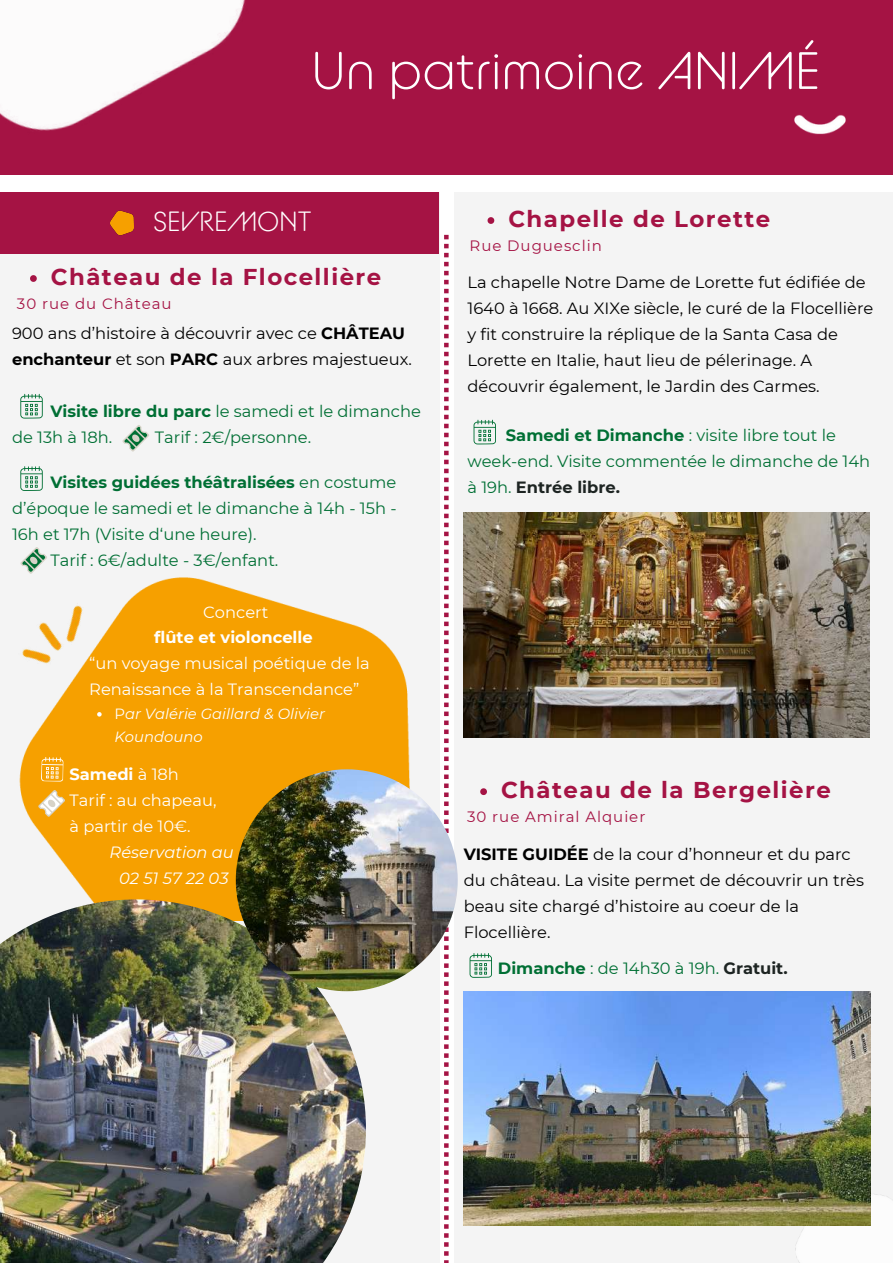
<style>
.page{position:relative;width:893px;height:1264px;background:#fff}
.page>*{position:absolute;margin:0;border:0;box-sizing:border-box;transform-origin:0 0}
.t1{font:52.5px "BC Alphapipe L";color:#fff}
.t2{font:27.75px "BC Alphapipe L";color:#fff}
.t3{font:700 22.8px "Montserrat";letter-spacing:.065em;color:#a51344}
.t4{font:16.35px/25.8px "Montserrat";color:#000}
.t5{font:16.35px/25.8px "Montserrat";color:#006f34}
.t6{font:16.35px/25.8px "Montserrat";color:#fff}
.t7{font:700 16.35px "Montserrat";color:#006f34}
.t8{font:italic 16.35px/25.8px "Montserrat";color:#fff;text-align:center}
.t9{font:700 16.35px "Montserrat";color:#fff}
.t10{font:15px "Montserrat";letter-spacing:.065em;color:#a51344}
.t11{font:italic 14.85px/23.5px "Montserrat";color:#fff}
.s1{font-weight:700}
.s2{font-weight:400}
.s3{font-style:normal}
.s4{font-weight:700;color:#1d2422}
</style>
<div class="page">
<div style="left:0;top:192px;width:439px;height:1070px;background:#f4f4f4"></div>
<div style="left:0;top:0;width:892px;height:174px;background:#a51344"></div>
<img style="left:770px;top:114px;width:99px;height:61px">
<svg style="left:444px;top:235px;width:4px;height:1027px"></svg>
<div style="left:454px;top:192px;width:438px;height:1070px;background:#f4f4f4"></div>
<img style="left:0;top:0;width:387px;height:175px">
<img style="left:751px;top:1145px;width:126px;height:117px">
<svg style="left:20px;top:394px;width:23px;height:24px"></svg>
<img style="left:19px;top:547px;width:506px;height:352px">
<img style="left:0;top:899px;width:366px;height:363px">
<svg style="left:41px;top:756px;width:23px;height:26px"></svg>
<svg style="left:473px;top:420px;width:23px;height:24px"></svg>
<svg style="left:469px;top:953px;width:23px;height:24px"></svg>
<img style="left:236px;top:769px;width:221px;height:222px">
<svg style="left:20px;top:466px;width:23px;height:25px"></svg>
<svg style="left:122px;top:425px;width:27px;height:26px"></svg>
<svg style="left:20px;top:547px;width:27px;height:27px"></svg>
<svg style="left:38px;top:790px;width:27px;height:26px"></svg>
<img style="left:463px;top:512px;width:406px;height:225px">
<img style="left:463px;top:991px;width:407px;height:234px">
<svg style="left:97px;top:712px;width:5px;height:4px"></svg>
<svg style="left:487px;top:217px;width:7px;height:7px"></svg>
<svg style="left:30px;top:275px;width:7px;height:7px"></svg>
<svg style="left:480px;top:788px;width:7px;height:7px"></svg>
<div style="left:0;top:192px;width:439px;height:62px;background:#a51344"></div>
<img style="left:110px;top:210px;width:24px;height:26px">
<h1 class="t1" style="left:311px;top:47px;width:509px">Un patrimoine ANIMÉ</h1>
<h2 class="t2" style="left:153px;top:209px;width:159px">SEVREMONT</h2>
<h3 class="t3" style="left:51px;top:263px;width:332px">Château de la Flocellière</h3>
<p class="t10" style="left:17px;top:294px;width:156px">30 rue du Château</p>
<p class="t4" style="left:12px;top:320px;width:401px">900 ans d’histoire à découvrir avec ce <span class="s1">CHÂTEAU enchanteur</span> et son <span class="s1">PARC</span> aux arbres majestueux.</p>
<p class="t5" style="left:12px;top:398px;width:410px;text-indent:38px"><span class="s1">Visite libre du parc</span> le samedi et le dimanche de 13h à 18h.</p>
<p class="t5" style="left:155px;top:424px;width:158px">Tarif : 2€/personne.</p>
<p class="t7" style="left:50px;top:472px;width:347px">Visites guidées théâtralisées <span class="s2">en costume</span></p>
<p class="t5" style="left:12px;top:495px;width:386px">d’époque le samedi et le dimanche à 14h - 15h -</p>
<p class="t5" style="left:12px;top:521px;width:246px">16h et 17h (Visite d‘une heure).</p>
<p class="t5" style="left:50px;top:547px;width:229px">Tarif : 6€/adulte - 3€/enfant.</p>
<p class="t6" style="left:203px;top:599px;width:67px">Concert</p>
<p class="t9" style="left:154px;top:627px;width:160px">flûte et violoncelle</p>
<p class="t6" style="left:89px;top:650px;width:282px">“un voyage musical poétique de la<br>Renaissance à la Transcendance”</p>
<p class="t11" style="left:114px;top:701px;width:212px"><span class="s3">P</span>ar Valérie Gaillard &amp; Olivier<br>Koundouno</p>
<p class="t6" style="left:69px;top:761px;width:148px"><span class="s1">Samedi</span> à 18h<br>Tarif : au chapeau, à partir de 10€.</p>
<p class="t8" style="left:110px;top:839px;width:126px">Réservation au<br>02 51 57 22 03</p>
<h3 class="t3" style="left:508px;top:205px;width:263px">Chapelle de Lorette</h3>
<p class="t10" style="left:469px;top:236px;width:134px">Rue Duguesclin</p>
<p class="t4" style="left:467px;top:269px;width:407px">La chapelle Notre Dame de Lorette fut édifiée de 1640 à 1668. Au XIXe siècle, le curé de la Flocellière y fit construire la réplique de la Santa Casa de Lorette en Italie, haut lieu de pélerinage. A découvrir également, le Jardin des Carmes.</p>
<p class="t5" style="left:467px;top:422px;width:404px;text-indent:38px"><span class="s1">Samedi et Dimanche</span> : visite libre tout le week-end. Visite commentée le dimanche de 14h à 19h. <span class="s4">Entrée libre.</span></p>
<h3 class="t3" style="left:501px;top:776px;width:331px">Château de la Bergelière</h3>
<p class="t10" style="left:467px;top:807px;width:180px">30 rue Amiral Alquier</p>
<p class="t4" style="left:463px;top:841px;width:402px"><span class="s1">VISITE GUIDÉE</span> de la cour d’honneur et du parc du château. La visite permet de découvrir un très beau site chargé d’histoire au coeur de la Flocellière.</p>
<p class="t5" style="left:498px;top:954px;width:291px"><span class="s1">Dimanche</span> : de 14h30 à 19h. <span class="s4">Gratuit.</span></p>
</div>
